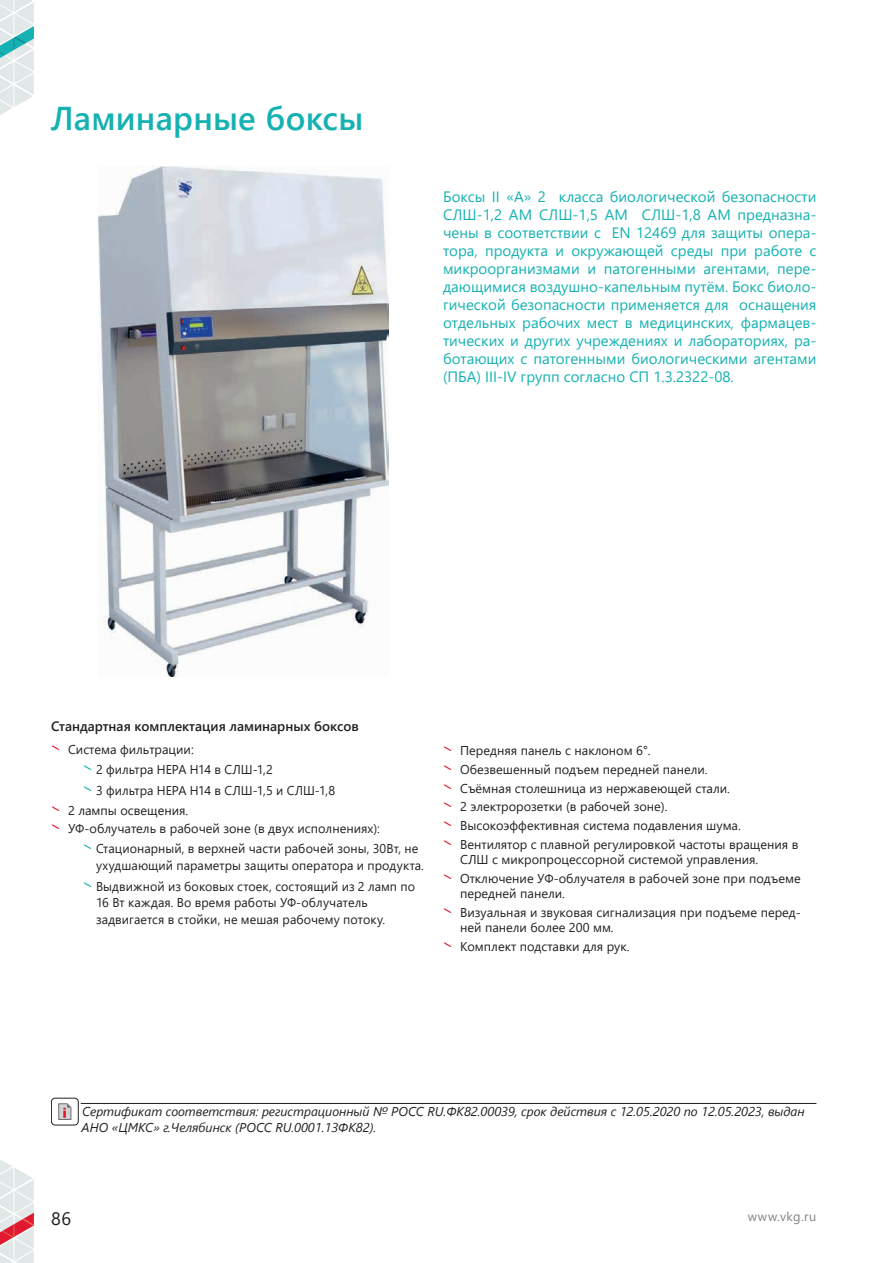
<style>
.page{position:relative;width:893px;height:1263px;background:#fff}
.page>*{position:absolute;margin:0;border:0;box-sizing:border-box;transform-origin:0 0}
.t1{font:600 33px "Segoe UI";letter-spacing:.01em;color:#16b1b2}
.t2{font:18px "Segoe UI";color:#231f20}
.t3{font:15px/18px "Segoe UI";color:#16b1b2;text-align:justify}
.t4{font:600 13.5px "Segoe UI";color:#231f20}
.t5{font:12.75px/18.8px "Segoe UI";color:#231f20}
.t6{font:italic 12.75px/15.3px "Segoe UI";color:#231f20}
.t7{font:12.75px "Segoe UI";letter-spacing:.045em;color:#808285}
.s1{font-family:"Typeface";font-size:16.5px;color:#e01931}
.s2{font-family:"Typeface";font-size:16.5px;color:#16b1b2}
</style>
<div class="page">
<img style="left:98px;top:167px;width:290px;height:510px">
<hr style="left:81px;top:1103px;width:735px;height:1px;background:#231f20">
<div style="left:51px;top:1098px;width:28px;height:27px;border:1px solid #231f20;border-radius:4px"></div>
<svg style="left:58px;top:1103px;width:14px;height:17px"></svg>
<svg style="left:0;top:0;width:34px;height:115px"></svg>
<svg style="left:0;top:1159px;width:34px;height:104px"></svg>
<h1 class="t1" style="left:51px;top:87px;width:314px">Ламинарные боксы</h1>
<p class="t3" style="left:443px;top:187px;width:375px">Боксы II «А» 2 класса биологической безопасности СЛШ-1,2 АМ СЛШ-1,5 АМ СЛШ-1,8 АМ предназна&shy;чены в соответствии c EN 12469 для защиты опера&shy;тора, продукта и окружающей среды при работе с микроорганизмами и патогенными агентами, пере&shy;дающимися воздушно-капельным путём. Бокс биоло&shy;гической безопасности применяется для оснащения отдельных рабочих мест в медицинских, фармацев&shy;тических и других учреждениях и лабораториях, ра&shy;ботающих с патогенными биологическими агентами (ПБА) III-IV групп согласно СП 1.3.2322-08.</p>
<p class="t4" style="left:51px;top:713px;width:309px">Стандартная комплектация ламинарных боксов</p>
<p class="t5" style="left:83px;top:738px;width:253px;line-height:20.4px;text-indent:-32px"><span class="s1">#</span> Система фильтрации:<br><span class="s2">#</span> 2 фильтра НЕРА Н14 в СЛШ-1,2<br><span class="s2">#</span> 3 фильтра НЕРА Н14 в СЛШ-1,5 и СЛШ-1,8</p>
<p class="t5" style="left:51px;top:800px;width:330px"><span class="s1">#</span> 2 лампы освещения.<br><span class="s1">#</span> УФ-облучатель в рабочей зоне (в двух исполнениях):</p>
<p class="t5" style="left:96px;top:839px;width:329px;line-height:16.5px;text-indent:-13px"><span class="s2">#</span> Стационарный, в верхней части рабочей зоны, 30Вт, не ухудшающий параметры защиты оператора и продукта.</p>
<p class="t5" style="left:96px;top:876px;width:321px;line-height:16.5px;text-indent:-13px"><span class="s2">#</span> Выдвижной из боковых стоек, состоящий из 2 ламп по<br>16 Вт каждая. Во время работы УФ-облучатель задвигается в стойки, не мешая рабочему потоку.</p>
<p class="t5" style="left:443px;top:740px;width:357px"><span class="s1">#</span> Передняя панель с наклоном 6°.<br><span class="s1">#</span> Обезвешенный подъем передней панели.<br><span class="s1">#</span> Съёмная столешница из нержавеющей стали.<br><span class="s1">#</span> 2 электророзетки (в рабочей зоне).<br><span class="s1">#</span> Высокоэффективная система подавления шума.<br><span class="s1">#</span> Вентилятор с плавной регулировкой частоты вращения в</p>
<p class="t5" style="left:443px;top:849px;width:359px;text-indent:17px">СЛШ с микропроцессорной системой управления.<br><span class="s1">#</span> Отключение УФ-облучателя в рабочей зоне при подъеме</p>
<p class="t5" style="left:443px;top:883px;width:359px;text-indent:17px">передней панели.<br><span class="s1">#</span> Визуальная и звуковая сигнализация при подъеме перед-</p>
<p class="t5" style="left:443px;top:917px;width:188px;text-align:center">ней панели более 200 мм.<br><span class="s1">#</span> Комплект подставки для рук.</p>
<p class="t6" style="left:82px;top:1103px;width:724px">Сертификат соответствия: регистрационный № РОСС RU.ФК82.00039, срок действия с 12.05.2020 по 12.05.2023, выдан<br>АНО «ЦМКС» г.Челябинск (РОСС RU.0001.13ФК82).</p>
<h2 class="t2" style="left:51px;top:1202px;width:22px">86</h2>
<p class="t7" style="left:748px;top:1205px;width:70px">www.vkg.ru</p>
</div>
